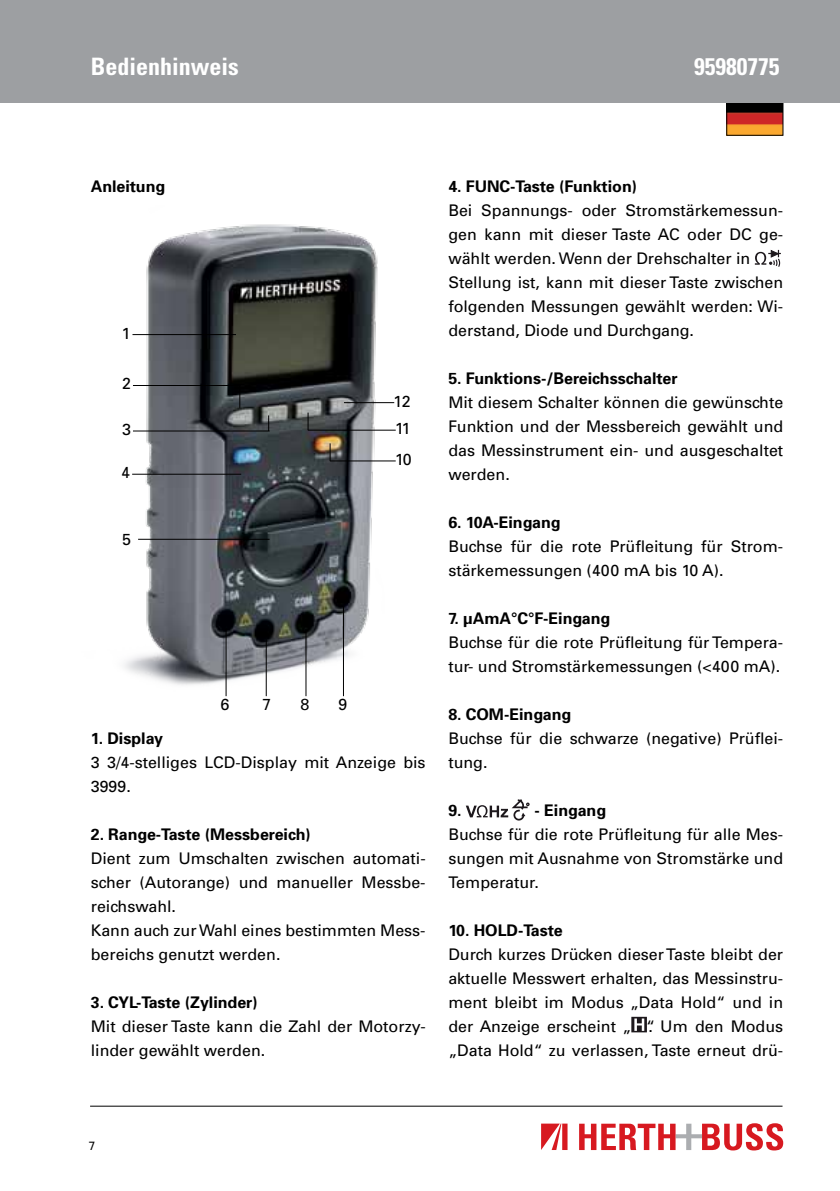
<style>
.page{position:relative;width:840px;height:1191px;background:#fff}
.page>*{position:absolute;margin:0;border:0;box-sizing:border-box;transform-origin:0 0}
.t1{font:700 condensed 24px "Univers";color:#fff}
.t2{font:16px/24px "Univers";color:#000}
.t3{font:700 16px "Univers";color:#000}
.t4{font:12px "Univers";color:#000}
</style>
<div class="page">
<img style="left:728px;top:103px;width:52px;height:30px">
<div style="left:726px;top:101px;width:56px;height:34px;border:1px solid #000"></div>
<div style="left:0;top:0;width:839px;height:102px;background:#9d9fa2"></div>
<svg style="left:579px;top:1123px;width:203px;height:27px"></svg>
<svg style="left:541px;top:1123px;width:26px;height:27px"></svg>
<hr style="left:90px;top:1105px;width:692px;height:1px;background:#000">
<svg style="left:754px;top:250px;width:26px;height:17px"></svg>
<svg style="left:465px;top:799px;width:64px;height:21px"></svg>
<div style="left:631px;top:1016px;width:15px;height:16px;border:2px solid #1d181c"></div>
<svg style="left:634px;top:1018px;width:10px;height:13px"></svg>
<img style="left:124px;top:224px;width:272px;height:473px">
<hr style="left:344px;top:402px;width:50px;height:1px;background:#000">
<hr style="left:225px;top:628px;width:1px;height:68px;background:#000">
<hr style="left:265px;top:639px;width:1px;height:57px;background:#000">
<hr style="left:305px;top:629px;width:1px;height:67px;background:#000">
<hr style="left:343px;top:606px;width:1px;height:90px;background:#000">
<hr style="left:132px;top:474px;width:109px;height:1px;background:#000">
<hr style="left:133px;top:430px;width:136px;height:1px;background:#000">
<hr style="left:138px;top:539px;width:131px;height:1px;background:#000">
<hr style="left:329px;top:460px;width:66px;height:1px;background:#000">
<svg style="left:329px;top:443px;width:1px;height:18px"></svg>
<hr style="left:307px;top:430px;width:88px;height:1px;background:#000">
<svg style="left:307px;top:412px;width:1px;height:18px"></svg>
<hr style="left:132px;top:334px;width:104px;height:1px;background:#000">
<hr style="left:133px;top:385px;width:107px;height:1px;background:#000">
<svg style="left:268px;top:415px;width:1px;height:15px"></svg>
<svg style="left:239px;top:386px;width:1px;height:22px"></svg>
<h1 class="t1" style="left:91px;top:52px;width:150px">Bedienhinweis</h1>
<h1 class="t1" style="left:693px;top:52px;width:87px">95980775</h1>
<p class="t3" style="left:91px;top:176px;width:76px">Anleitung</p>
<p class="t2" style="left:121px;top:320px;width:10px">1</p>
<p class="t2" style="left:122px;top:371px;width:10px">2</p>
<p class="t2" style="left:122px;top:417px;width:10px">3</p>
<p class="t2" style="left:121px;top:460px;width:10px">4</p>
<p class="t2" style="left:122px;top:527px;width:10px">5</p>
<p class="t2" style="left:393px;top:389px;width:19px">12</p>
<p class="t2" style="left:394px;top:416px;width:17px">11</p>
<p class="t2" style="left:394px;top:447px;width:18px">10</p>
<p class="t2" style="left:220px;top:692px;width:10px">6</p>
<p class="t2" style="left:262px;top:692px;width:10px">7</p>
<p class="t2" style="left:300px;top:692px;width:10px">8</p>
<p class="t2" style="left:338px;top:692px;width:10px">9</p>
<p class="t3" style="left:91px;top:728px;width:74px">1. Display</p>
<p class="t2" style="left:91px;top:750px;width:336px">3 3/4-stelliges LCD-Display mit Anzeige bis<br>3999.</p>
<p class="t3" style="left:91px;top:824px;width:221px">2. Range-Taste (Messbereich)</p>
<p class="t2" style="left:91px;top:846px;width:336px">Dient zum Umschalten zwischen automati&shy;scher (Autorange) und manueller Messbe&shy;reichswahl.<br>Kann auch zur Wahl eines bestimmten Mess&shy;bereichs genutzt werden.</p>
<p class="t3" style="left:91px;top:992px;width:168px">3. CYL-Taste (Zylinder)</p>
<p class="t2" style="left:91px;top:1014px;width:336px">Mit dieser Taste kann die Zahl der Motorzy&shy;linder gewählt werden.</p>
<p class="t3" style="left:448px;top:176px;width:190px">4. FUNC-Taste (Funktion)</p>
<p class="t2" style="left:448px;top:198px;width:336px">Bei Spannungs- oder Stromstärkemessun&shy;gen kann mit dieser Taste AC oder DC ge&shy;wählt werden. Wenn der Drehschalter in Stellung ist, kann mit dieser Taste zwischen folgenden Messungen gewählt werden: Wi&shy;derstand, Diode und Durchgang.</p>
<p class="t3" style="left:448px;top:368px;width:231px">5. Funktions-/Bereichsschalter</p>
<p class="t2" style="left:448px;top:390px;width:336px;text-align:justify">Mit diesem Schalter können die gewünschte Funktion und der Messbereich gewählt und das Messinstrument ein- und ausgeschaltet werden.</p>
<p class="t3" style="left:448px;top:512px;width:114px">6. 10A-Eingang</p>
<p class="t2" style="left:448px;top:534px;width:336px">Buchse für die rote Prüfleitung für Strom&shy;stärkemessungen (400 mA bis 10 A).</p>
<p class="t3" style="left:448px;top:608px;width:163px">7. µAmA°C°F-Eingang</p>
<p class="t2" style="left:448px;top:630px;width:336px">Buchse für die rote Prüfleitung für Tempera&shy;tur- und Stromstärkemessungen (&lt;400 mA).</p>
<p class="t3" style="left:448px;top:704px;width:124px">8. COM-Eingang</p>
<p class="t2" style="left:448px;top:726px;width:336px">Buchse für die schwarze (negative) Prüflei&shy;tung.</p>
<p class="t3" style="left:448px;top:800px;width:15px">9.</p>
<p class="t3" style="left:534px;top:800px;width:73px">- Eingang</p>
<p class="t2" style="left:448px;top:822px;width:336px;text-align:justify">Buchse für die rote Prüfleitung für alle Mes&shy;sungen mit Ausnahme von Stromstärke und Temperatur.</p>
<p class="t3" style="left:448px;top:920px;width:116px">10. HOLD-Taste</p>
<p class="t2" style="left:448px;top:942px;width:336px;text-align:justify">Durch kurzes Drücken dieser Taste bleibt der aktuelle Messwert erhalten, das Messinstru&shy;ment bleibt im Modus „Data Hold“ und in der Anzeige erscheint „ “. Um den Modus „Data Hold“ zu verlassen, Taste erneut drü-</p>
<p class="t4" style="left:89px;top:1137px;width:8px">7</p>
</div>
